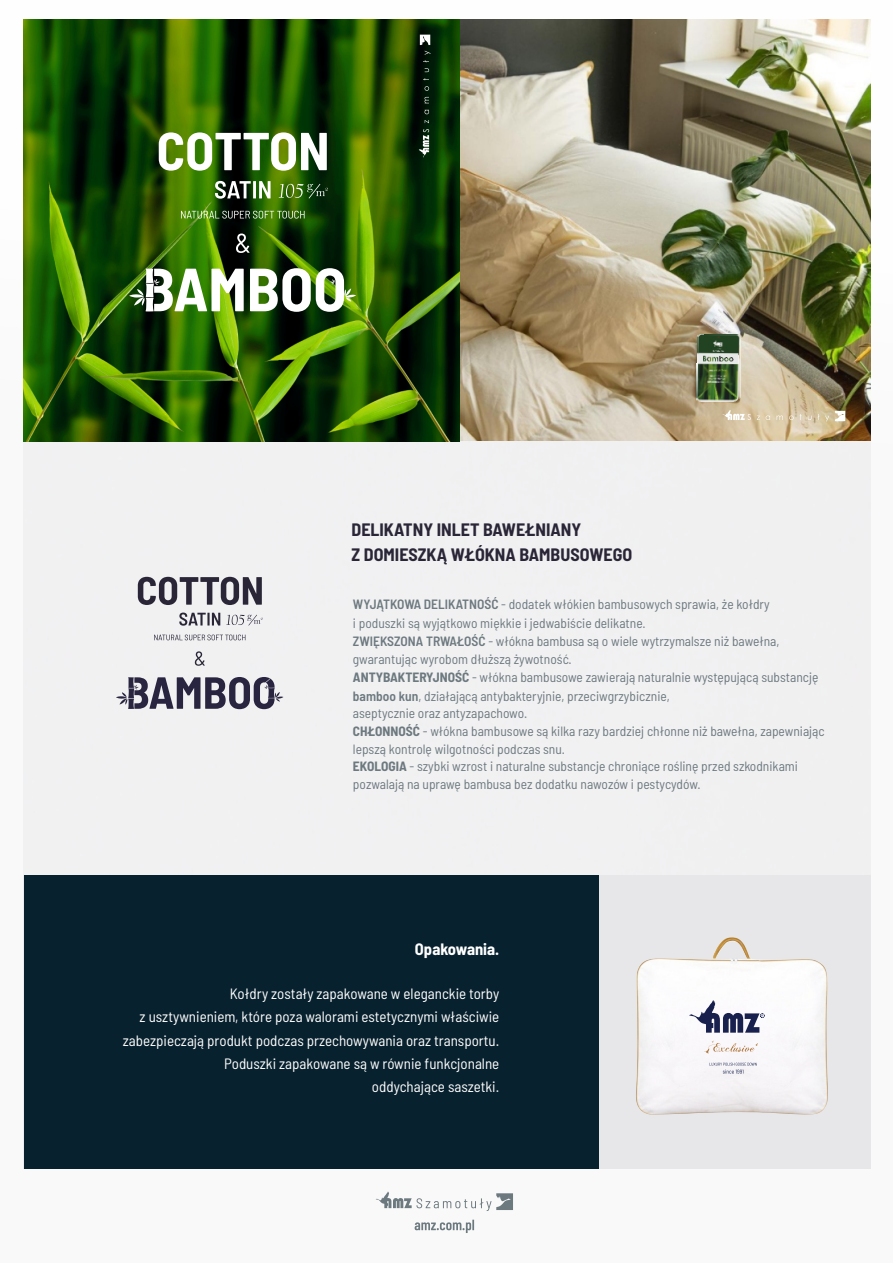
<style>
.page{position:relative;width:893px;height:1263px;background:#f1f1f2}
.page>*{position:absolute;margin:0;border:0;box-sizing:border-box;transform-origin:0 0}
.t1{font:700 semi-condensed 18px/24.3px "Barlow";color:#2a2637}
.t2{font:700 semi-condensed 16.5px "Barlow";color:#fff}
.t3{font:semi-condensed 15px/23.4px "Barlow";color:#fff;text-align:right}
.t4{font:semi-condensed 13.5px/18px "Barlow";color:#6c797f}
.s1{font-weight:600}
.s2{font-weight:700}
</style>
<div class="page">
<div style="left:599px;top:876px;width:272px;height:293px;background:#e7e7e9"></div>
<img style="left:636px;top:937px;width:192px;height:178px">
<svg style="left:689px;top:1000px;width:76px;height:33px;background:#a6a9bb"></svg>
<svg style="left:704px;top:1040px;width:54px;height:13px"></svg>
<svg style="left:709px;top:1063px;width:48px;height:10px"></svg>
<div style="left:24px;top:876px;width:575px;height:293px;background:#08212e"></div>
<svg style="left:138px;top:577px;width:124px;height:28px"></svg>
<svg style="left:116px;top:676px;width:167px;height:33px"></svg>
<svg style="left:195px;top:651px;width:10px;height:15px"></svg>
<svg style="left:179px;top:612px;width:41px;height:14px"></svg>
<svg style="left:154px;top:635px;width:91px;height:5px"></svg>
<svg style="left:226px;top:615px;width:37px;height:11px"></svg>
<img style="left:460px;top:19px;width:411px;height:421px">
<svg style="left:722px;top:410px;width:107px;height:11px"></svg>
<svg style="left:835px;top:411px;width:10px;height:10px"></svg>
<img style="left:697px;top:334px;width:44px;height:68px">
<svg style="left:376px;top:1191px;width:137px;height:20px"></svg>
<svg style="left:415px;top:1220px;width:59px;height:13px"></svg>
<img style="left:24px;top:19px;width:436px;height:423px">
<svg style="left:159px;top:132px;width:168px;height:39px"></svg>
<svg style="left:236px;top:233px;width:14px;height:20px"></svg>
<svg style="left:215px;top:181px;width:56px;height:18px"></svg>
<svg style="left:181px;top:211px;width:124px;height:8px"></svg>
<svg style="left:279px;top:184px;width:49px;height:15px"></svg>
<svg style="left:419px;top:35px;width:12px;height:129px;background:#26382a"></svg>
<img style="left:129px;top:268px;width:227px;height:44px">
<h1 class="t1" style="left:352px;top:517px;width:282px">DELIKATNY INLET BAWEŁNIANY<br>Z DOMIESZKĄ WŁÓKNA BAMBUSOWEGO</h1>
<p class="t4" style="left:353px;top:595px;width:473px"><span class="s1">WYJĄTKOWA DELIKATNOŚĆ</span> - dodatek włókien bambusowych sprawia, że kołdry<br>i poduszki są wyjątkowo miękkie i jedwabiście delikatne.<br><span class="s1">ZWIĘKSZONA TRWAŁOŚĆ</span> - włókna bambusa są o wiele wytrzymalsze niż bawełna, gwarantując wyrobom dłuższą żywotność.<br><span class="s2">ANTYBAKTERYJNOŚĆ</span> - włókna bambusowe zawierają naturalnie występującą substancję <span class="s1">bamboo kun</span>, działającą antybakteryjnie, przeciwgrzybicznie,<br>aseptycznie oraz antyzapachowo.<br><span class="s2">CHŁONNOŚĆ</span> - włókna bambusowe są kilka razy bardziej chłonne niż bawełna, zapewniając lepszą kontrolę wilgotności podczas snu.<br><span class="s2">EKOLOGIA</span> - szybki wzrost i naturalne substancje chroniące roślinę przed szkodnikami pozwalają na uprawę bambusa bez dodatku nawozów i pestycydów.</p>
<p class="t2" style="left:415px;top:937px;width:86px">Opakowania.</p>
<p class="t3" style="left:123px;top:980px;width:378px">Kołdry zostały zapakowane w eleganckie torby<br>z usztywnieniem, które poza walorami estetycznymi właściwie zabezpieczają produkt podczas przechowywania oraz transportu.<br>Poduszki zapakowane są w równie funkcjonalne<br>oddychające saszetki.</p>
</div>
